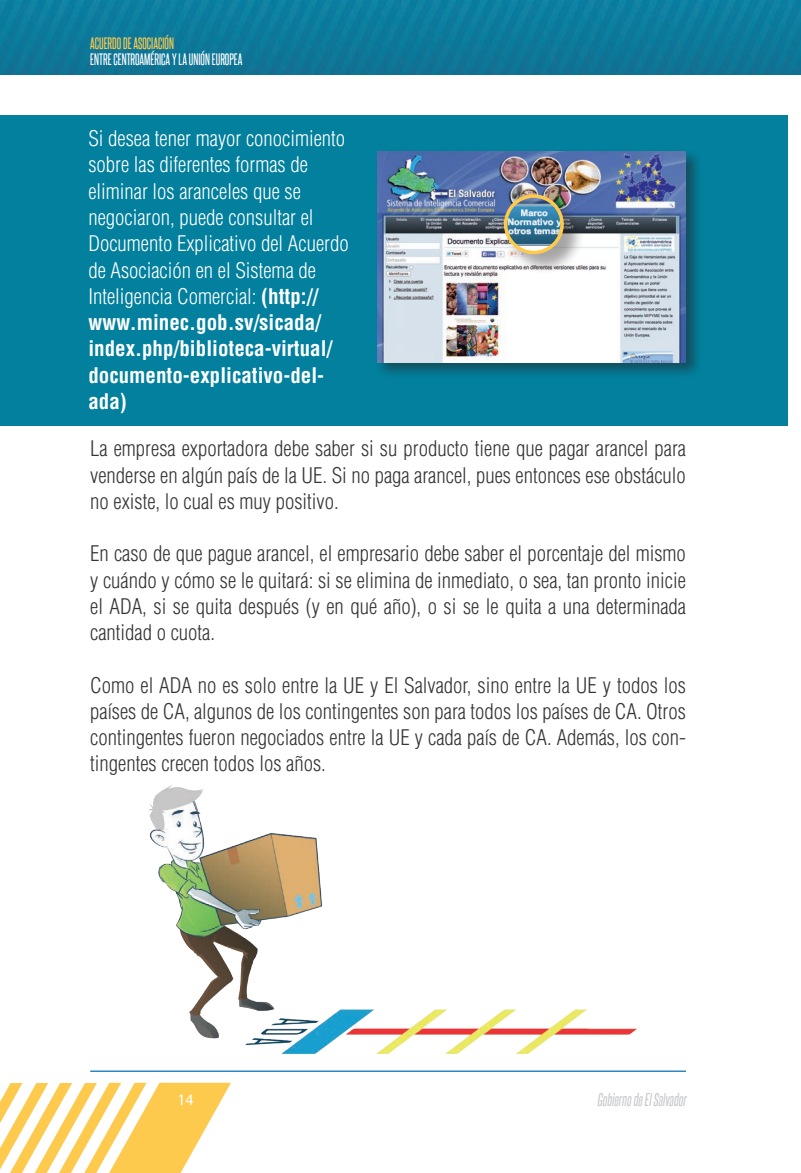
<style>
.page{position:relative;width:801px;height:1173px;background:#fff}
.page>*{position:absolute;margin:0;border:0;box-sizing:border-box;transform-origin:0 0}
.t1{font:300 condensed 21px/26.2px "Helvetica LT Std";color:#363536;text-align:justify}
.t2{font:300 condensed 21px/26.2px "Helvetica LT Std";color:#fff}
.t3{font:italic 15.75px "Steelfish Rg";color:#c9cacc}
.t4{font:15.75px "Myriad Pro";color:#fff}
.t5{font:14px "Steelfish Rg";color:#fff}
.t6{font:14px "Steelfish Rg";color:#feca4d}
.s1{font-weight:700}
</style>
<div class="page">
<div style="left:0;top:0;width:785px;height:74px;background:#0e799a"></div>
<hr style="left:90px;top:1070px;width:595px;height:1px;background:#1074bc">
<svg style="left:0;top:1082px;width:231px;height:90px"></svg>
<div style="left:0;top:115px;width:787px;height:310px;background:#02809d"></div>
<img style="left:120px;top:785px;width:536px;height:287px">
<div style="left:375px;top:148px;width:327px;height:231px;background:#231f20;opacity:.5"></div>
<img style="left:377px;top:151px;width:308px;height:211px">
<div style="left:504px;top:194px;width:80px;height:81px;background:#231f20;opacity:.4"></div>
<img style="left:505px;top:196px;width:57px;height:56px;border-radius:28px">
<div style="left:504px;top:194px;width:59px;height:60px;border:4px solid #feca4d;border-radius:50%"></div>
<p class="t6" style="left:90px;top:34px;width:85px">ACUERDO DE ASOCIACIÓN</p>
<p class="t5" style="left:90px;top:51px;width:154px">ENTRE CENTROAMÉRICA Y LA UNIÓN EUROPEA</p>
<p class="t2" style="left:88px;top:125px;width:262px">Si desea tener mayor conocimiento sobre las diferentes formas de eliminar los aranceles que se negociaron, puede consultar el<br>Documento Explicativo del Acuerdo de Asociación en el Sistema de<br>Inteligencia Comercial: <span class="s1">(http:// www.minec.gob.sv/sicada/ index.php/biblioteca-virtual/ documento-explicativo-del&shy;ada)</span></p>
<p class="t1" style="left:90px;top:435px;width:597px">La empresa exportadora debe saber si su producto tiene que pagar arancel para venderse en algún país de la UE. Si no paga arancel, pues entonces ese obstáculo no existe, lo cual es muy positivo.</p>
<p class="t1" style="left:90px;top:540px;width:597px">En caso de que pague arancel, el empresario debe saber el porcentaje del mismo y cuándo y cómo se le quitará: si se elimina de inmediato, o sea, tan pronto inicie el ADA, si se quita después (y en qué año), o si se le quita a una determinada cantidad o cuota.</p>
<p class="t1" style="left:90px;top:671px;width:597px">Como el ADA no es solo entre la UE y El Salvador, sino entre la UE y todos los países de CA, algunos de los contingentes son para todos los países de CA. Otros contingentes fueron negociados entre la UE y cada país de CA. Además, los con&shy;tingentes crecen todos los años.</p>
<p class="t4" style="left:177px;top:1089px;width:18px">14</p>
<p class="t3" style="left:597px;top:1090px;width:90px">Gobierno de El Salvador</p>
</div>
